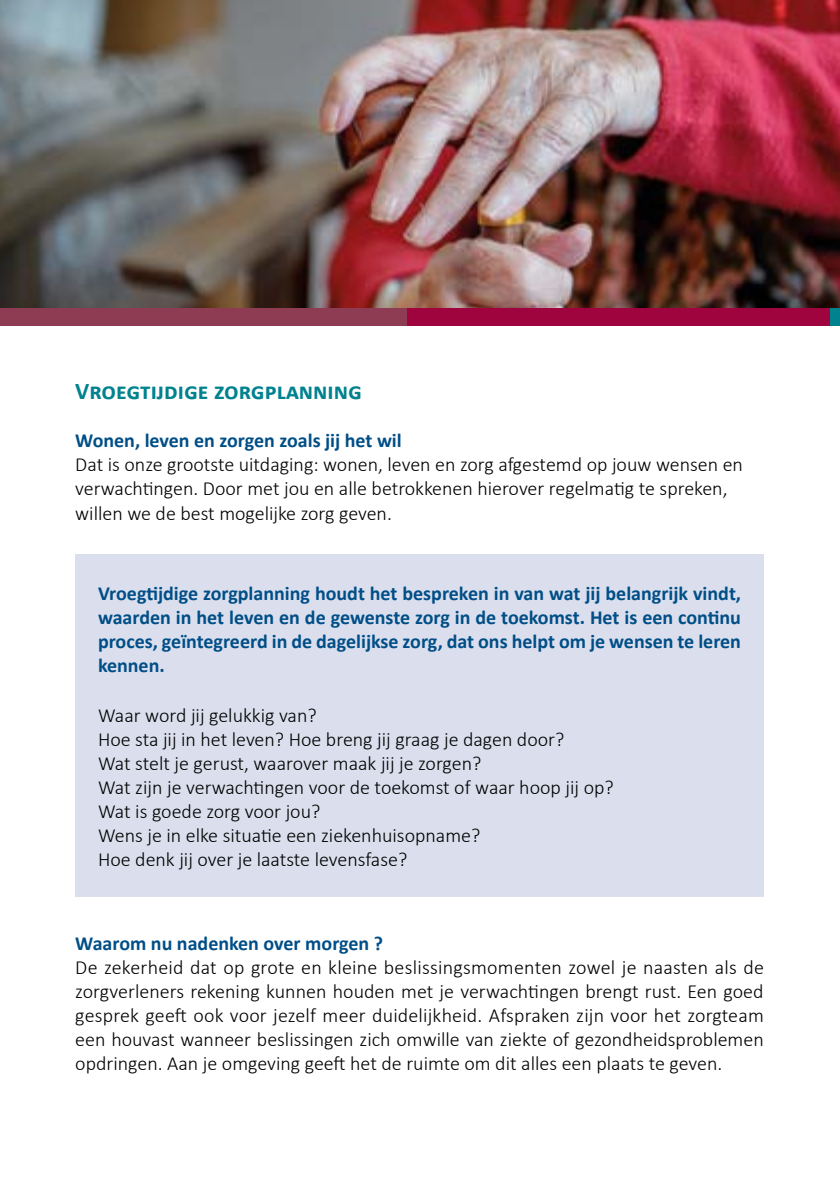
<style>
.page{position:relative;width:840px;height:1191px;background:#fff}
.page>*{position:absolute;margin:0;border:0;box-sizing:border-box;transform-origin:0 0}
.t1{font:700 24px "Calibri";color:#00828f}
.t2{font:300 20px/24px "Calibri";color:#000}
.t3{font:700 20px/24px "Calibri";color:#004e87;text-align:justify}
</style>
<div class="page">
<img style="left:0;top:0;width:839px;height:309px">
<div style="left:75px;top:554px;width:688px;height:342px;background:#dbdfed"></div>
<div style="left:406px;top:309px;width:424px;height:17px;background:#9f043e"></div>
<div style="left:0;top:309px;width:406px;height:17px;background:#8e3c54"></div>
<div style="left:830px;top:309px;width:9px;height:17px;background:#00828f"></div>
<p class="t1" style="left:75px;top:374px;width:288px">Vroegtijdige zorgplanning</p>
<p class="t3" style="left:75px;top:428px;width:328px">Wonen, leven en zorgen zoals jij het wil</p>
<p class="t2" style="left:75px;top:452px;width:668px">Dat is onze grootste uitdaging: wonen, leven en zorg afgestemd op jouw wensen en verwachtingen. Door met jou en alle betrokkenen hierover regelmatig te spreken, willen we de best mogelijke zorg geven.</p>
<p class="t3" style="left:98px;top:581px;width:644px">Vroegtijdige zorgplanning houdt het bespreken in van wat jij belangrijk vindt, waarden in het leven en de gewenste zorg in de toekomst. Het is een continu proces, geïntegreerd in de dagelijkse zorg, dat ons helpt om je wensen te leren kennen.</p>
<p class="t2" style="left:98px;top:703px;width:517px">Waar word jij gelukkig van?<br>Hoe sta jij in het leven? Hoe breng jij graag je dagen door?<br>Wat stelt je gerust, waarover maak jij je zorgen?<br>Wat zijn je verwachtingen voor de toekomst of waar hoop jij op?<br>Wat is goede zorg voor jou?<br>Wens je in elke situatie een ziekenhuisopname?<br>Hoe denk jij over je laatste levensfase?</p>
<p class="t3" style="left:75px;top:931px;width:309px">Waarom nu nadenken over morgen ?</p>
<p class="t2" style="left:75px;top:955px;width:689px;text-align:justify">De zekerheid dat op grote en kleine beslissingsmomenten zowel je naasten als de zorgverleners rekening kunnen houden met je verwachtingen brengt rust. Een goed gesprek geeft ook voor jezelf meer duidelijkheid. Afspraken zijn voor het zorgteam een houvast wanneer beslissingen zich omwille van ziekte of gezondheidsproblemen opdringen. Aan je omgeving geeft het de ruimte om dit alles een plaats te geven.</p>
</div>
